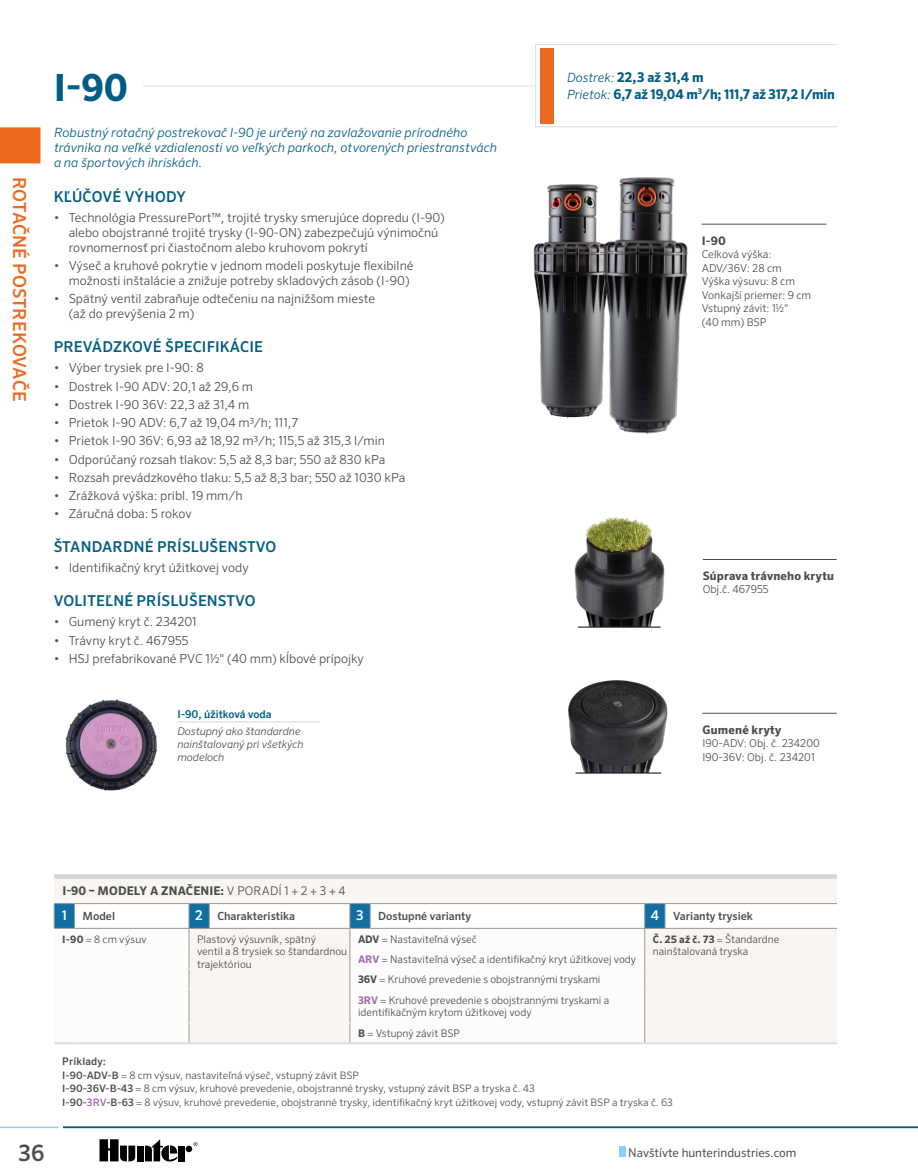
<style>
.page{position:relative;width:918px;height:1175px;background:#fff}
.page>*{position:absolute;margin:0;border:0;box-sizing:border-box;transform-origin:0 0}
.t1{font:700 37.5px "Sero Pro";color:#005d83}
.t2{font:500 22.5px "Sero Pro";color:#4c4d4d}
.t3{font:500 18px "Sero Pro";letter-spacing:.005em;color:#ee6920}
.t4{font:500 15px "Sero Pro";letter-spacing:.01em;color:#005d83}
.t5{font:700 13.5px/16.5px "Sero Pro";color:#005d83}
.t6{font:italic 300 12.75px/15px "Sero Pro";letter-spacing:.005em;color:#005d83}
.t7{font:300 12.45px/15px "Sero Pro";color:#4c4d4d}
.t8{font:700 12px "Sero Pro";letter-spacing:.01em;color:#4c4d4d}
.t9{font:12px "Sero Pro";color:#4c4d4d}
.t10{font:700 11.7px "Sero Pro";letter-spacing:.015em;color:#4c4d4d}
.t11{font:500 11.25px "Sero Pro";color:#4c4d4d}
.t12{font:300 10.8px/13.5px "Sero Pro";color:#4c4d4d}
.t13{font:500 10.8px "Sero Pro";color:#005d83}
.t14{font:italic 300 10.65px/13px "Sero Pro";color:#4c4d4d}
.t15{font:300 10.5px/12.6px "Sero Pro";color:#4c4d4d}
.t16{font:500 10.5px "Sero Pro";letter-spacing:.015em;color:#4c4d4d}
.t17{font:300 10.35px/13.5px "Sero Pro";color:#4c4d4d}
.t18{font:700 10.35px "Sero Pro";color:#4c4d4d}
.s1{font-weight:300;font-style:italic;font-size:12.75px}
.s2{font-weight:300}
.s3{font-size:13.5px;color:#fff}
.s4{font-weight:700}
.s5{font-weight:300;font-size:10.5px}
.s6{font-weight:700;color:#a16dab}
.s7{font-weight:500}
.s8{font-weight:500;color:#a16dab}
</style>
<div class="page">
<div style="left:0;top:127px;width:40px;height:36px;background:#ee6920"></div>
<div style="left:619px;top:1146px;width:7px;height:10px;background:#8dcef2"></div>
<hr style="left:63px;top:1126px;width:855px;height:2px;background:#005d83">
<hr style="left:0;top:1126px;width:58px;height:2px;background:#8dcef2">
<svg style="left:194px;top:1142px;width:3px;height:4px"></svg>
<div style="left:137px;top:1145px;width:7px;height:16px;background:#000"></div>
<div style="left:186px;top:1145px;width:6px;height:7px;background:#000;border-radius:50%"></div>
<div style="left:178px;top:1145px;width:7px;height:16px;background:#000"></div>
<svg style="left:145px;top:1139px;width:32px;height:22px"></svg>
<svg style="left:100px;top:1139px;width:35px;height:22px"></svg>
<hr style="left:54px;top:85px;width:481px;height:1px;background:#dbdcdc">
<div style="left:535px;top:44px;width:302px;height:83px;border:1px solid #dbdcdc"></div>
<div style="left:540px;top:48px;width:13px;height:75px;background:#ee6920"></div>
<img style="left:574px;top:517px;width:91px;height:110px">
<img style="left:568px;top:680px;width:99px;height:93px">
<hr style="left:702px;top:224px;width:124px;height:1px;background:#4c4d4d">
<hr style="left:703px;top:559px;width:134px;height:1px;background:#4c4d4d">
<hr style="left:702px;top:713px;width:135px;height:1px;background:#4c4d4d">
<div style="left:54px;top:54px;width:88px;height:47px;background:#fff"></div>
<hr style="left:177px;top:721px;width:143px;height:1px;background:#d4d5d5">
<hr style="left:578px;top:627px;width:83px;height:1px;background:#000">
<hr style="left:576px;top:772px;width:85px;height:1px;background:#000">
<svg style="left:54px;top:878px;width:783px;height:164px;fill:#f8f5f2"></svg>
<svg style="left:54px;top:989px;width:591px;height:53px"></svg>
<hr style="left:665px;top:903px;width:172px;height:1px;background:#969798">
<hr style="left:189px;top:989px;width:1px;height:34px;background:#969798">
<svg style="left:189px;top:1024px;width:1px;height:18px"></svg>
<hr style="left:350px;top:1042px;width:20px;height:2px;background:#dbdcdc">
<hr style="left:370px;top:1042px;width:275px;height:2px;background:#dbdcdc">
<hr style="left:189px;top:988px;width:20px;height:2px;background:#f8f5f2">
<hr style="left:209px;top:988px;width:141px;height:2px;background:#f8f5f2">
<hr style="left:645px;top:989px;width:1px;height:34px;background:#969798">
<svg style="left:645px;top:1023px;width:1px;height:19px"></svg>
<hr style="left:350px;top:989px;width:1px;height:34px;background:#969798">
<svg style="left:350px;top:1023px;width:1px;height:19px"></svg>
<hr style="left:189px;top:1022px;width:20px;height:2px;background:#f8f5f2">
<hr style="left:209px;top:1022px;width:141px;height:2px;background:#f8f5f2">
<hr style="left:665px;top:928px;width:172px;height:1px;background:#969798">
<svg style="left:54px;top:874px;width:20px;height:4px"></svg>
<svg style="left:74px;top:874px;width:115px;height:4px"></svg>
<svg style="left:189px;top:874px;width:20px;height:4px"></svg>
<svg style="left:209px;top:874px;width:141px;height:4px"></svg>
<svg style="left:350px;top:874px;width:20px;height:4px"></svg>
<svg style="left:370px;top:874px;width:275px;height:4px"></svg>
<svg style="left:645px;top:874px;width:20px;height:4px"></svg>
<svg style="left:665px;top:874px;width:172px;height:4px"></svg>
<hr style="left:54px;top:1042px;width:20px;height:2px;background:#dbdcdc">
<hr style="left:74px;top:1042px;width:115px;height:2px;background:#dbdcdc">
<hr style="left:189px;top:1042px;width:20px;height:2px;background:#dbdcdc">
<hr style="left:209px;top:1042px;width:141px;height:2px;background:#dbdcdc">
<hr style="left:645px;top:1042px;width:20px;height:2px;background:#dbdcdc">
<hr style="left:665px;top:1042px;width:172px;height:2px;background:#dbdcdc">
<svg style="left:54px;top:903px;width:612px;height:86px"></svg>
<img style="left:533px;top:184px;width:59px;height:234px">
<img style="left:592px;top:177px;width:96px;height:257px">
<img style="left:65px;top:699px;width:93px;height:92px">
<h3 class="t3" style="left:30px;top:177px;width:226px;rotate:90deg">ROTAČNÉ POSTREKOVAČE</h3>
<h1 class="t1" style="left:54px;top:65px;width:76px">I-90</h1>
<p class="t6" style="left:54px;top:125px;width:445px">Robustný rotačný postrekovač I-90 je určený na zavlažovanie prírodného trávnika na veľké vzdialenosti vo veľkých parkoch, otvorených priestranstvách a na športových ihriskách.</p>
<p class="t4" style="left:54px;top:187px;width:134px">KĽÚČOVÉ VÝHODY</p>
<p class="t7" style="left:69px;top:210px;width:378px;text-indent:-15px">• Technológia PressurePort™, trojité trysky smerujúce dopredu (I-90) alebo obojstranné trojité trysky (I-90-ON) zabezpečujú výnimočnú rovnomernosť pri čiastočnom alebo kruhovom pokrytí</p>
<p class="t7" style="left:69px;top:258px;width:346px;text-indent:-15px">• Výseč a kruhové pokrytie v jednom modeli poskytuje flexibilné možnosti inštalácie a znižuje potreby skladových zásob (I-90)</p>
<p class="t7" style="left:69px;top:291px;width:308px;text-indent:-15px">• Spätný ventil zabraňuje odtečeniu na najnižšom mieste (až do prevýšenia 2 m)</p>
<p class="t4" style="left:54px;top:338px;width:211px">PREVÁDZKOVÉ ŠPECIFIKÁCIE</p>
<p class="t7" style="left:54px;top:360px;width:152px">• Výber trysiek pre I-90: 8</p>
<p class="t7" style="left:54px;top:379px;width:201px">• Dostrek I-90 ADV: 20,1 až 29,6 m</p>
<p class="t7" style="left:54px;top:397px;width:197px">• Dostrek I-90 36V: 22,3 až 31,4 m</p>
<p class="t7" style="left:54px;top:415px;width:246px">• Prietok I-90 ADV: 6,7 až 19,04 m3/h; 111,7</p>
<p class="t7" style="left:54px;top:433px;width:333px">• Prietok I-90 36V: 6,93 až 18,92 m3/h; 115,5 až 315,3 l/min</p>
<p class="t7" style="left:54px;top:451px;width:333px">• Odporúčaný rozsah tlakov: 5,5 až 8,3 bar; 550 až 830 kPa</p>
<p class="t7" style="left:54px;top:470px;width:353px">• Rozsah prevádzkového tlaku: 5,5 až 8,3 bar; 550 až 1030 kPa</p>
<p class="t7" style="left:54px;top:488px;width:190px">• Zrážková výška: pribl. 19 mm/h</p>
<p class="t7" style="left:54px;top:506px;width:140px">• Záručná doba: 5 rokov</p>
<p class="t4" style="left:54px;top:537px;width:224px">ŠTANDARDNÉ PRÍSLUŠENSTVO</p>
<p class="t7" style="left:54px;top:560px;width:197px">• Identifikačný kryt úžitkovej vody</p>
<p class="t4" style="left:54px;top:591px;width:204px">VOLITEĽNÉ PRÍSLUŠENSTVO</p>
<p class="t7" style="left:54px;top:614px;width:145px">• Gumený kryt č. 234201</p>
<p class="t7" style="left:54px;top:632px;width:136px">• Trávny kryt č. 467955</p>
<p class="t7" style="left:54px;top:651px;width:312px">• HSJ prefabrikované PVC 11/2" (40 mm) kĺbové prípojky</p>
<p class="t13" style="left:177px;top:707px;width:96px">I-90, úžitková voda</p>
<p class="t14" style="left:177px;top:724px;width:128px">Dostupný ako štandardne nainštalovaný pri všetkých modeloch</p>
<p class="t5" style="left:567px;top:70px;width:269px"><span class="s1">Dostrek:</span> 22,3 až 31,4 m<br><span class="s1">Prietok:</span> 6,7 až 19,04 m<sup>3</sup>/h; 111,7 až 317,2 l/min</p>
<p class="t10" style="left:702px;top:233px;width:26px">I-90</p>
<p class="t12" style="left:702px;top:247px;width:111px">Celková výška:<br>ADV/36V: 28 cm<br>Výška výsuvu: 8 cm<br>Vonkajší priemer: 9 cm<br>Vstupný závit: 1½"<br>(40 mm) BSP</p>
<p class="t10" style="left:703px;top:568px;width:133px">Súprava trávneho krytu</p>
<p class="t12" style="left:703px;top:583px;width:67px">Obj.č. 467955</p>
<p class="t10" style="left:702px;top:722px;width:80px">Gumené kryty</p>
<p class="t12" style="left:702px;top:736px;width:119px">I90-ADV: Obj. č. 234200<br>I90-36V: Obj. č. 234201</p>
<p class="t8" style="left:62px;top:883px;width:285px">I-90 – MODELY A ZNAČENIE: <span class="s2">V PORADÍ 1 + 2 + 3 + 4</span></p>
<p class="t11" style="left:62px;top:909px;width:55px"><span class="s3">1</span> Model</p>
<p class="t11" style="left:195px;top:909px;width:101px"><span class="s3">2</span> Charakteristika</p>
<p class="t11" style="left:356px;top:909px;width:116px"><span class="s3">3</span> Dostupné varianty</p>
<p class="t11" style="left:651px;top:909px;width:104px"><span class="s3">4</span> Varianty trysiek</p>
<p class="t17" style="left:62px;top:932px;width:86px"><span class="s4">I-90</span> = 8 cm výsuv</p>
<p class="t15" style="left:197px;top:932px;width:152px">Plastový výsuvník, spätný<br>ventil a 8 trysiek so štandardnou trajektóriou</p>
<p class="t15" style="left:358px;top:932px;width:120px"><span class="s4">ADV</span> = Nastaviteľná výseč</p>
<p class="t18" style="left:653px;top:932px;width:128px">Č. 25 až č. 73 <span class="s2">=</span> <span class="s5">Štandardne</span></p>
<p class="t15" style="left:653px;top:945px;width:97px">nainštalovaná tryska</p>
<p class="t15" style="left:358px;top:948px;width:280px;line-height:20.5px"><span class="s6">ARV</span> = Nastaviteľná výseč a identifikačný kryt úžitkovej vody<br><span class="s4">36V</span> = Kruhové prevedenie s obojstrannými tryskami<br><span class="s6">3RV</span> = Kruhové prevedenie s obojstrannými tryskami a</p>
<p class="t15" style="left:358px;top:1002px;width:175px;line-height:20.9px">identifikačným krytom úžitkovej vody<br><span class="s4">B</span> = Vstupný závit BSP</p>
<p class="t16" style="left:62px;top:1054px;width:45px">Príklady:</p>
<p class="t17" style="left:62px;top:1068px;width:612px"><span class="s7">I-90-ADV-B</span> = 8 cm výsuv, nastaviteľná výseč, vstupný závit BSP<br><span class="s7">I-90-36V-B-43</span> = 8 cm výsuv, kruhové prevedenie, obojstranné trysky, vstupný závit BSP a tryska č. 43<br><span class="s7">I-90-</span><span class="s8">3RV</span><span class="s7">-B-63</span> = 8 výsuv, kruhové prevedenie, obojstranné trysky, identifikačný kryt úžitkovej vody, vstupný závit BSP a tryska č. 63</p>
<h2 class="t2" style="left:19px;top:1139px;width:27px">36</h2>
<p class="t9" style="left:628px;top:1145px;width:170px">Navštívte hunterindustries.com</p>
</div>
